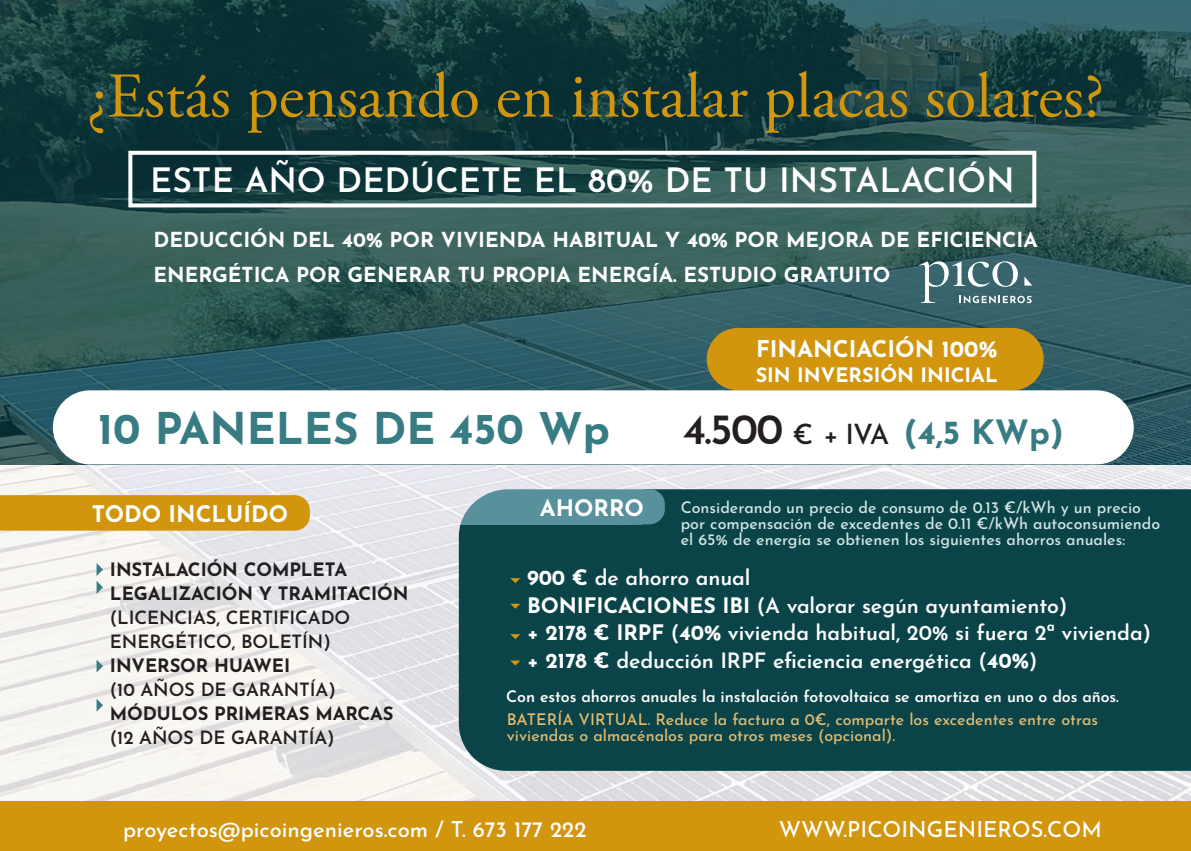
<style>
.page{position:relative;width:1191px;height:851px;background:#fff}
.page>*{position:absolute;margin:0;border:0;box-sizing:border-box;transform-origin:0 0}
.t1{font:63.4px "Adobe Garamond Pro";color:#d1960e}
.t2{font:700 43.6px "Josefin Sans";color:#387c83}
.t3{font:600 33.8px "Josefin Sans";color:#fff}
.t4{font:700 33.6px "Josefin Sans";color:#387c83}
.t5{font:700 23px "Josefin Sans";color:#fff}
.t6{font:700 22.8px "Josefin Sans";color:#fff}
.t7{font:500 22px "Josefin Sans";color:#fff}
.t8{font:600 21.2px/27.4px "Josefin Sans";letter-spacing:-.005em;color:#fff}
.t9{font:700 20.6px/34.6px "Josefin Sans";color:#fff}
.t10{font:700 19.8px "Josefin Sans";color:#fff}
.t11{font:700 18.4px/24px "Josefin Sans";letter-spacing:-.005em;color:#231f20}
.t12{font:600 18.4px/24px "Josefin Sans";letter-spacing:-.005em;color:#231f20}
.t13{font:500 16px/16px "Josefin Sans";color:#d1e5e3}
.t14{font:500 16px/16px "Josefin Sans";color:#e4ba6f}
.t15{font:600 16px "Josefin Sans";letter-spacing:-.005em;color:#fff}
.s1{font-weight:600;font-size:43px;color:#231f20}
.s2{font-weight:500;font-size:27.8px;color:#231f20}
.s3{font-weight:700}
</style>
<div class="page">
<img style="left:0;top:464px;width:1191px;height:337px">
<img style="left:0;top:0;width:1120px;height:464px">
<img style="left:1120px;top:0;width:71px;height:464px">
<div style="left:0;top:801px;width:1191px;height:49px;background:#d1960e"></div>
<div style="left:0;top:495px;width:310px;height:35px;background:#d1960e"></div>
<div style="left:459px;top:489px;width:732px;height:281px;background:#0a4448"></div>
<svg style="left:460px;top:489px;width:205px;height:35px;background:#6196a0"></svg>
<svg style="left:97px;top:563px;width:6px;height:30px"></svg>
<svg style="left:97px;top:698px;width:6px;height:13px"></svg>
<svg style="left:97px;top:659px;width:6px;height:13px"></svg>
<div style="left:128px;top:151px;width:908px;height:56px;border:4px solid #fff"></div>
<svg style="left:919px;top:261px;width:113px;height:42px"></svg>
<div style="left:706px;top:328px;width:337px;height:62px;background:#d1960e;border-radius:31px"></div>
<div style="left:53px;top:390px;width:1080px;height:74px;background:#fff;border-radius:37px"></div>
<svg style="left:510px;top:578px;width:10px;height:5px"></svg>
<svg style="left:510px;top:634px;width:10px;height:5px"></svg>
<svg style="left:510px;top:603px;width:10px;height:5px"></svg>
<svg style="left:510px;top:660px;width:10px;height:5px"></svg>
<h1 class="t1" style="left:87px;top:58px;width:1018px">¿Estás pensando en instalar placas solares?</h1>
<h3 class="t3" style="left:150px;top:167px;width:866px">ESTE AÑO DEDÚCETE EL 80% DE TU INSTALACIÓN</h3>
<p class="t9" style="left:153px;top:225px;width:886px">DEDUCCIÓN DEL 40% POR VIVIENDA HABITUAL Y 40% POR MEJORA DE EFICIENCIA<br>ENERGÉTICA POR GENERAR TU PROPIA ENERGÍA. ESTUDIO GRATUITO</p>
<p class="t5" style="left:756px;top:339px;width:243px">FINANCIACIÓN 100%</p>
<p class="t10" style="left:755px;top:367px;width:244px">SIN INVERSIÓN INICIAL</p>
<h2 class="t2" style="left:98px;top:411px;width:513px">10 PANELES DE 450 Wp</h2>
<h3 class="t4" style="left:683px;top:419px;width:382px"><span class="s1">4.500</span> <span class="s2">€ + IVA</span> (4,5 KWp)</h3>
<p class="t6" style="left:92px;top:504px;width:198px">TODO INCLUÍDO</p>
<p class="t6" style="left:540px;top:498px;width:105px">AHORRO</p>
<p class="t13" style="left:680px;top:501px;width:481px">Considerando un precio de consumo de 0.13 €/kWh y un precio por compensación de excedentes de 0.11 €/kWh autoconsumiendo el 65% de energía se obtienen los siguientes ahorros anuales:</p>
<p class="t8" style="left:527px;top:566px;width:625px"><span class="s3">900 €</span> de ahorro anual<br><span class="s3">BONIFICACIONES IBI</span> (A valorar según ayuntamiento)<br><span class="s3">+ 2178 € IRPF</span> (<span class="s3">40%</span> vivienda habitual, 20% si fuera 2ª vivienda) <span class="s3">+ 2178 €</span> deducción IRPF eficiencia energética (<span class="s3">40%</span>)</p>
<p class="t15" style="left:506px;top:690px;width:614px">Con estos ahorros anuales la instalación fotovoltaica se amortiza en uno o dos años.</p>
<p class="t14" style="left:507px;top:712px;width:592px">BATERÍA VIRTUAL. Reduce la factura a 0€, comparte los excedentes entre otras viviendas o almacénalos para otros meses (opcional).</p>
<p class="t11" style="left:110px;top:559px;width:300px">INSTALACIÓN COMPLETA<br>LEGALIZACIÓN Y TRAMITACIÓN</p>
<p class="t12" style="left:110px;top:607px;width:242px">(LICENCIAS, CERTIFICADO<br>ENERGÉTICO, BOLETÍN)</p>
<p class="t11" style="left:110px;top:655px;width:182px">INVERSOR HUAWEI</p>
<p class="t12" style="left:110px;top:679px;width:227px">(10 AÑOS DE GARANTÍA)</p>
<p class="t11" style="left:110px;top:703px;width:285px">MÓDULOS PRIMERAS MARCAS</p>
<p class="t12" style="left:110px;top:727px;width:226px">(12 AÑOS DE GARANTÍA)</p>
<p class="t7" style="left:123px;top:819px;width:465px">proyectos@picoingenieros.com / T. 673 177 222</p>
<p class="t7" style="left:779px;top:819px;width:324px">WWW.PICOINGENIEROS.COM</p>
</div>
